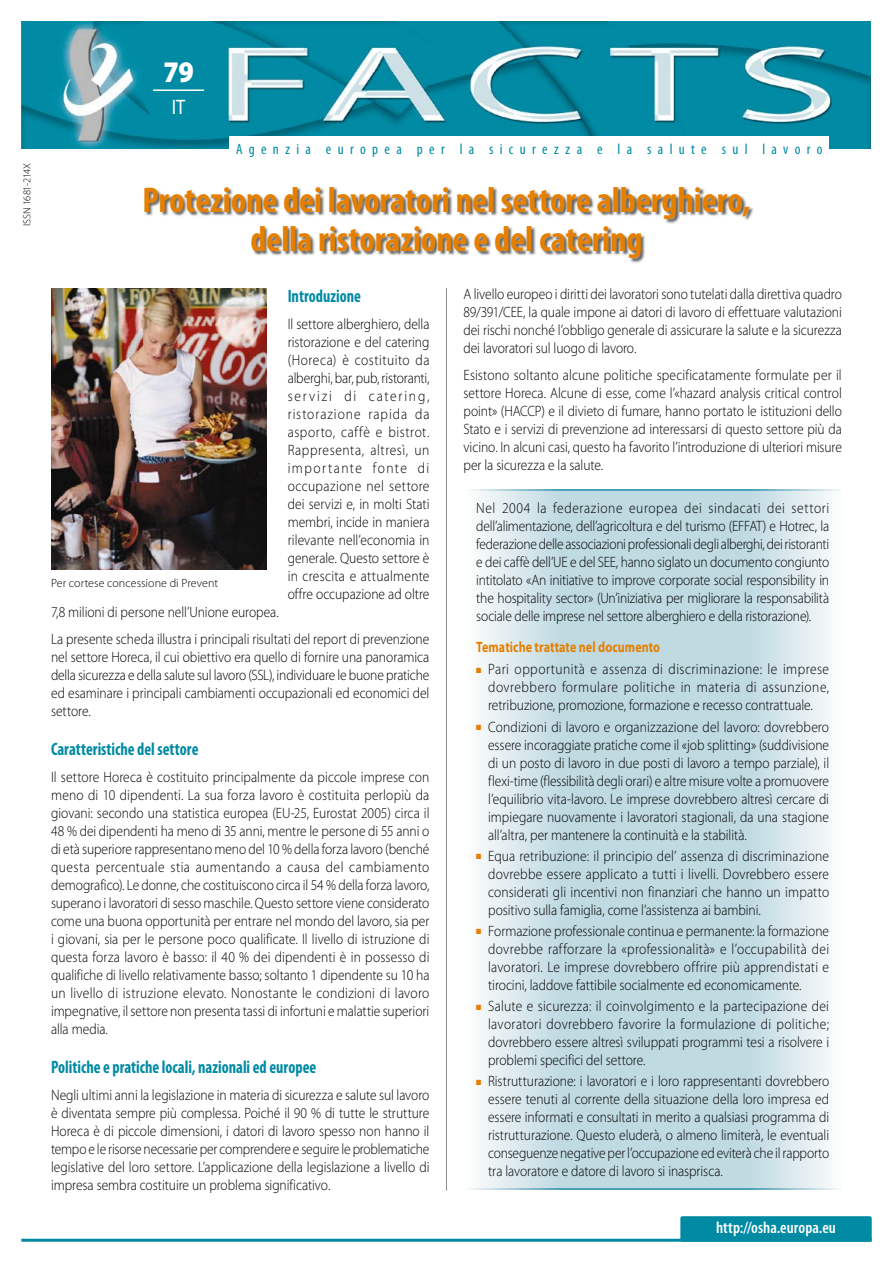
<style>
.page{position:relative;width:893px;height:1263px;background:#fff}
.page>*{position:absolute;margin:0;border:0;box-sizing:border-box;transform-origin:0 0}
.t1{font:700 condensed 36px/39px "Myriad Pro";letter-spacing:-.005em;color:#e57f00;text-align:center}
.t2{font:900 30px "Myriad Pro";color:#fff;scale:.9 1}
.t3{font:21px "Myriad Pro";color:#fff;scale:.88 1}
.t4{font:700 condensed 18px "Myriad Pro";color:#008aa3;scale:.9 1}
.t5{font:600 condensed 16.5px "Myriad Pro";letter-spacing:.005em;color:#fff}
.t6{font:300 15px/18px "Myriad Pro";letter-spacing:-.005em;color:#000;text-align:justify;scale:.9 1}
.t7{font:condensed 15px "Myriad Pro";letter-spacing:.425em;color:#008aa3}
.t8{font:700 15px "Myriad Pro";letter-spacing:.005em;color:#e57f00;scale:.8 1}
.t9{font:300 12px "Myriad Pro";letter-spacing:.005em;color:#000}
.t10{font:300 10.5px "Myriad Pro";letter-spacing:-.015em;color:#000}
.s1{color:#e57f00}
</style>
<div class="page">
<hr style="left:21px;top:1239px;width:851px;height:3px;background:#008aa3">
<img style="left:145px;top:187px;width:609px;height:76px">
<img style="left:21px;top:21px;width:850px;height:128px">
<div style="left:680px;top:1216px;width:192px;height:26px;background:#008aa3;border-radius:2px"></div>
<hr style="left:153px;top:89px;width:51px;height:2px;background:#fff">
<div style="left:230px;top:136px;width:599px;height:26px;background:#fff"></div>
<hr style="left:446px;top:288px;width:1px;height:903px;background:#909090">
<svg style="left:470px;top:490px;width:370px;height:698px;background:#cee2e8"></svg>
<svg style="left:470px;top:489px;width:370px;height:1px"></svg>
<svg style="left:470px;top:1188px;width:370px;height:2px"></svg>
<img style="left:51px;top:288px;width:215px;height:282px">
<p class="t10" style="left:21px;top:226px;width:64px;rotate:-90deg">ISSN 1681-214X</p>
<h2 class="t2" style="left:163px;top:55px;width:35px">79</h2>
<h3 class="t3" style="left:172px;top:95px;width:17px">IT</h3>
<p class="t7" style="left:236px;top:141px;width:588px">Agenzia europea per la sicurezza e la salute sul lavoro</p>
<h1 class="t1" style="left:142px;top:181px;width:609px">Protezione dei lavoratori nel settore alberghiero, della ristorazione e del catering</h1>
<p class="t4" style="left:288px;top:286px;width:83px">Introduzione</p>
<p class="t6" style="left:288px;top:315px;width:159px">Il settore alberghiero, della ristorazione e del catering (Horeca) è costituito da alberghi, bar, pub, ristoranti, servizi di catering, ristorazione rapida da asporto, caffè e bistrot.<br>Rappresenta, altresì, un importante fonte di occupazione nel settore dei servizi e, in molti Stati membri, incide in maniera rilevante nell’economia in generale. Questo settore è in crescita e attualmente offre occupazione ad oltre</p>
<p class="t6" style="left:51px;top:598px;width:422px;line-height:27px">7,8 milioni di persone nell’Unione europea.<br>La presente scheda illustra i principali risultati del report di prevenzione</p>
<p class="t6" style="left:51px;top:648px;width:422px">nel settore Horeca, il cui obiettivo era quello di fornire una panoramica della sicurezza e della salute sul lavoro (SSL), individuare le buone pratiche ed esaminare i principali cambiamenti occupazionali ed economici del settore.</p>
<p class="t4" style="left:51px;top:739px;width:165px">Caratteristiche del settore</p>
<p class="t6" style="left:51px;top:768px;width:422px">Il settore Horeca è costituito principalmente da piccole imprese con meno di 10 dipendenti. La sua forza lavoro è costituita perlopiù da giovani: secondo una statistica europea (EU-25, Eurostat 2005) circa il 48 % dei dipendenti ha meno di 35 anni, mentre le persone di 55 anni o di età superiore rappresentano meno del 10 % della forza lavoro (benché questa percentuale stia aumentando a causa del cambiamento demografico). Le donne, che costituiscono circa il 54 % della forza lavoro, superano i lavoratori di sesso maschile. Questo settore viene considerato come una buona opportunità per entrare nel mondo del lavoro, sia per i giovani, sia per le persone poco qualificate. Il livello di istruzione di questa forza lavoro è basso: il 40 % dei dipendenti è in possesso di qualifiche di livello relativamente basso; soltanto 1 dipendente su 10 ha un livello di istruzione elevato. Nonostante le condizioni di lavoro impegnative, il settore non presenta tassi di infortuni e malattie superiori alla media.</p>
<p class="t4" style="left:51px;top:1057px;width:296px">Politiche e pratiche locali, nazionali ed europee</p>
<p class="t6" style="left:51px;top:1086px;width:422px">Negli ultimi anni la legislazione in materia di sicurezza e salute sul lavoro è diventata sempre più complessa. Poiché il 90 % di tutte le strutture Horeca è di piccole dimensioni, i datori di lavoro spesso non hanno il tempo e le risorse necessarie per comprendere e seguire le problematiche legislative del loro settore. L’applicazione della legislazione a livello di impresa sembra costituire un problema significativo.</p>
<p class="t9" style="left:51px;top:577px;width:169px">Per cortese concessione di Prevent</p>
<p class="t6" style="left:463px;top:286px;width:422px">A livello europeo i diritti dei lavoratori sono tutelati dalla direttiva quadro 89/391/CEE, la quale impone ai datori di lavoro di effettuare valutazioni dei rischi nonché l’obbligo generale di assicurare la salute e la sicurezza dei lavoratori sul luogo di lavoro.</p>
<p class="t6" style="left:463px;top:367px;width:422px">Esistono soltanto alcune politiche specificatamente formulate per il settore Horeca. Alcune di esse, come l’«hazard analysis critical control point» (HACCP) e il divieto di fumare, hanno portato le istituzioni dello Stato e i servizi di prevenzione ad interessarsi di questo settore più da vicino. In alcuni casi, questo ha favorito l’introduzione di ulteriori misure per la sicurezza e la salute.</p>
<p class="t6" style="left:476px;top:499px;width:394px">Nel 2004 la federazione europea dei sindacati dei settori dell’alimentazione, dell’agricoltura e del turismo (EFFAT) e Hotrec, la federazione delle associazioni professionali degli alberghi, dei ristoranti e dei caffè dell’UE e del SEE, hanno siglato un documento congiunto intitolato «An initiative to improve corporate social responsibility in the hospitality sector» (Un’iniziativa per migliorare la responsabilità sociale delle imprese nel settore alberghiero e della ristorazione).</p>
<p class="t8" style="left:476px;top:638px;width:231px">Tematiche trattate nel documento</p>
<p class="t6" style="left:488px;top:660px;width:380px;text-indent:-12px"><span class="s1">■</span> Pari opportunità e assenza di discriminazione: le imprese dovrebbero formulare politiche in materia di assunzione, retribuzione, promozione, formazione e recesso contrattuale.</p>
<p class="t6" style="left:488px;top:718px;width:380px;text-indent:-12px"><span class="s1">■</span> Condizioni di lavoro e organizzazione del lavoro: dovrebbero essere incoraggiate pratiche come il «job splitting» (suddivisione di un posto di lavoro in due posti di lavoro a tempo parziale), il flexi-time (flessibilità degli orari) e altre misure volte a promuovere l’equilibrio vita-lavoro. Le imprese dovrebbero altresì cercare di impiegare nuovamente i lavoratori stagionali, da una stagione all’altra, per mantenere la continuità e la stabilità.</p>
<p class="t6" style="left:488px;top:847px;width:380px;text-indent:-12px"><span class="s1">■</span> Equa retribuzione: il principio del’ assenza di discriminazione dovrebbe essere applicato a tutti i livelli. Dovrebbero essere considerati gli incentivi non finanziari che hanno un impatto positivo sulla famiglia, come l’assistenza ai bambini.</p>
<p class="t6" style="left:488px;top:922px;width:380px;text-indent:-12px"><span class="s1">■</span> Formazione professionale continua e permanente: la formazione dovrebbe rafforzare la «professionalità» e l’occupabilità dei lavoratori. Le imprese dovrebbero offrire più apprendistati e tirocini, laddove fattibile socialmente ed economicamente.</p>
<p class="t6" style="left:488px;top:997px;width:380px;text-indent:-12px"><span class="s1">■</span> Salute e sicurezza: il coinvolgimento e la partecipazione dei lavoratori dovrebbero favorire la formulazione di politiche; dovrebbero essere altresì sviluppati programmi tesi a risolvere i problemi specifici del settore.</p>
<p class="t6" style="left:488px;top:1072px;width:380px;text-indent:-12px"><span class="s1">■</span> Ristrutturazione: i lavoratori e i loro rappresentanti dovrebbero essere tenuti al corrente della situazione della loro impresa ed essere informati e consultati in merito a qualsiasi programma di ristrutturazione. Questo eluderà, o almeno limiterà, le eventuali conseguenze negative per l’occupazione ed eviterà che il rapporto tra lavoratore e datore di lavoro si inasprisca.</p>
<p class="t5" style="left:716px;top:1219px;width:121px">http://osha.europa.eu</p>
</div>
